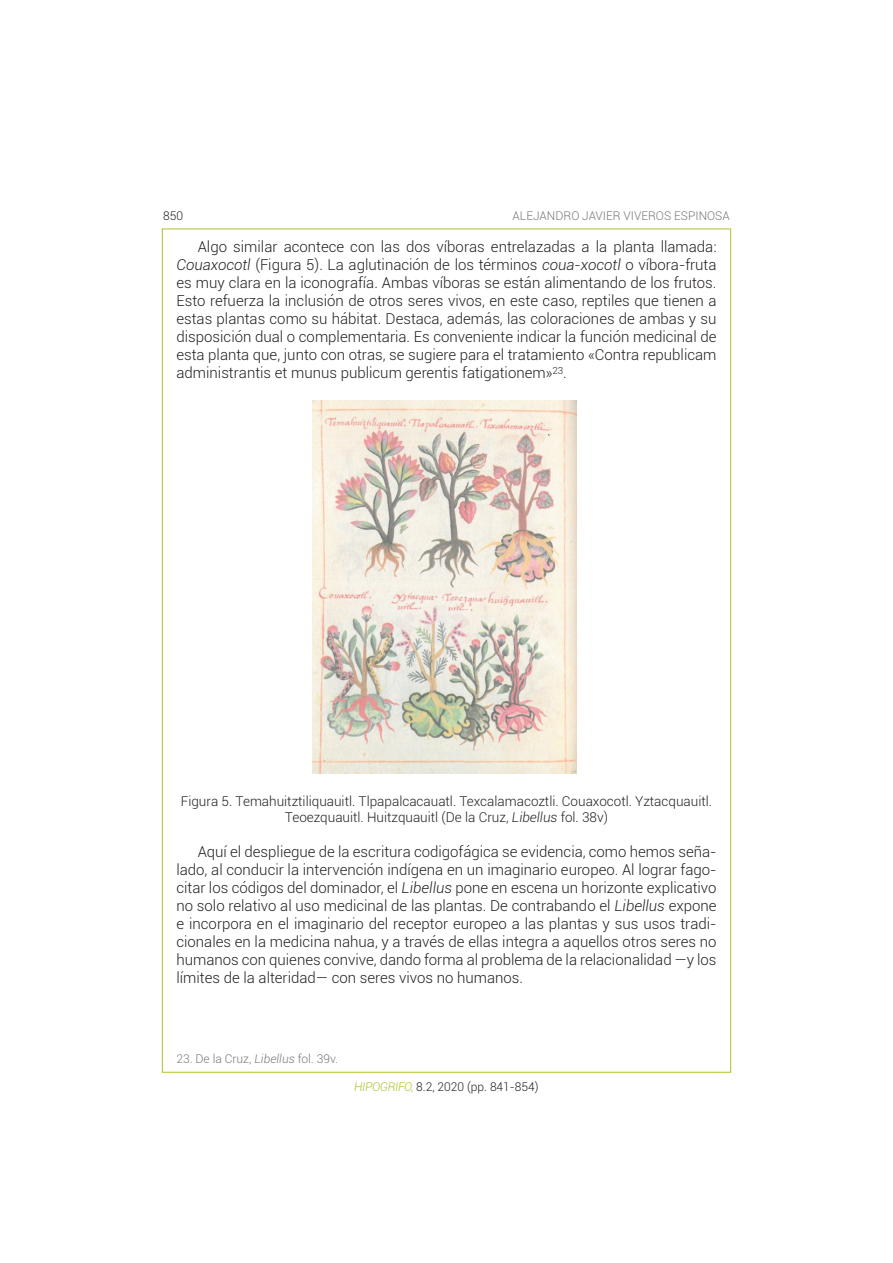
<style>
.page{position:relative;width:893px;height:1263px;background:#fff}
.page>*{position:absolute;margin:0;border:0;box-sizing:border-box;transform-origin:0 0}
.t1{font:300 15px/18px "Roboto";color:#231f20;text-align:justify}
.t2{font:300 13.5px/16.2px "Roboto";color:#231f20;text-align:center}
.t3{font:300 12px "Roboto";color:#76787b}
.t4{font:300 12px "Roboto";color:#231f20}
.s1{font-style:italic}
.s2{font-style:italic;color:#acc32b}
</style>
<div class="page">
<img style="left:312px;top:401px;width:264px;height:373px">
<p class="t4" style="left:163px;top:207px;width:21px">850</p>
<p class="t3" style="left:513px;top:207px;width:219px">ALEJANDRO JAVIER VIVEROS ESPINOSA</p>
<p class="t1" style="left:176px;top:238px;width:542px;text-indent:21px">Algo similar acontece con las dos víboras entrelazadas a la planta llamada:<br><span class="s1">Couaxocotl</span> (Figura 5). La aglutinación de los términos <span class="s1">coua</span>-<span class="s1">xocotl</span> o víbora-fruta es muy clara en la iconografía. Ambas víboras se están alimentando de los frutos.<br>Esto refuerza la inclusión de otros seres vivos, en este caso, reptiles que tienen a estas plantas como su hábitat. Destaca, además, las coloraciones de ambas y su disposición dual o complementaria. Es conveniente indicar la función medicinal de esta planta que, junto con otras, se sugiere para el tratamiento «Contra republicam administrantis et munus publicum gerentis fatigationem»<sup>23</sup>.</p>
<p class="t2" style="left:181px;top:792px;width:533px">Figura 5. Temahuitztiliquauitl. Tlpapalcacauatl. Texcalamacoztli. Couaxocotl. Yztacquauitl.<br>Teoezquauitl. Huitzquauitl (De la Cruz, <span class="s1">Libellus</span> fol. 38v)</p>
<p class="t1" style="left:176px;top:842px;width:542px;text-indent:21px">Aquí el despliegue de la escritura codigofágica se evidencia, como hemos seña&shy;lado, al conducir la intervención indígena en un imaginario europeo. Al lograr fago&shy;citar los códigos del dominador, el <span class="s1">Libellus</span> pone en escena un horizonte explicativo no solo relativo al uso medicinal de las plantas. De contrabando el <span class="s1">Libellus</span> expone e incorpora en el imaginario del receptor europeo a las plantas y sus usos tradi&shy;cionales en la medicina nahua, y a través de ellas integra a aquellos otros seres no humanos con quienes convive, dando forma al problema de la relacionalidad —y los límites de la alteridad— con seres vivos no humanos.</p>
<p class="t3" style="left:176px;top:1050px;width:163px">23. De la Cruz, <span class="s1">Libellus</span> fol. 39v.</p>
<p class="t4" style="left:354px;top:1078px;width:186px"><span class="s2">HIPOGRIFO,</span> 8.2, 2020 (pp. 841-854)</p>
</div>
